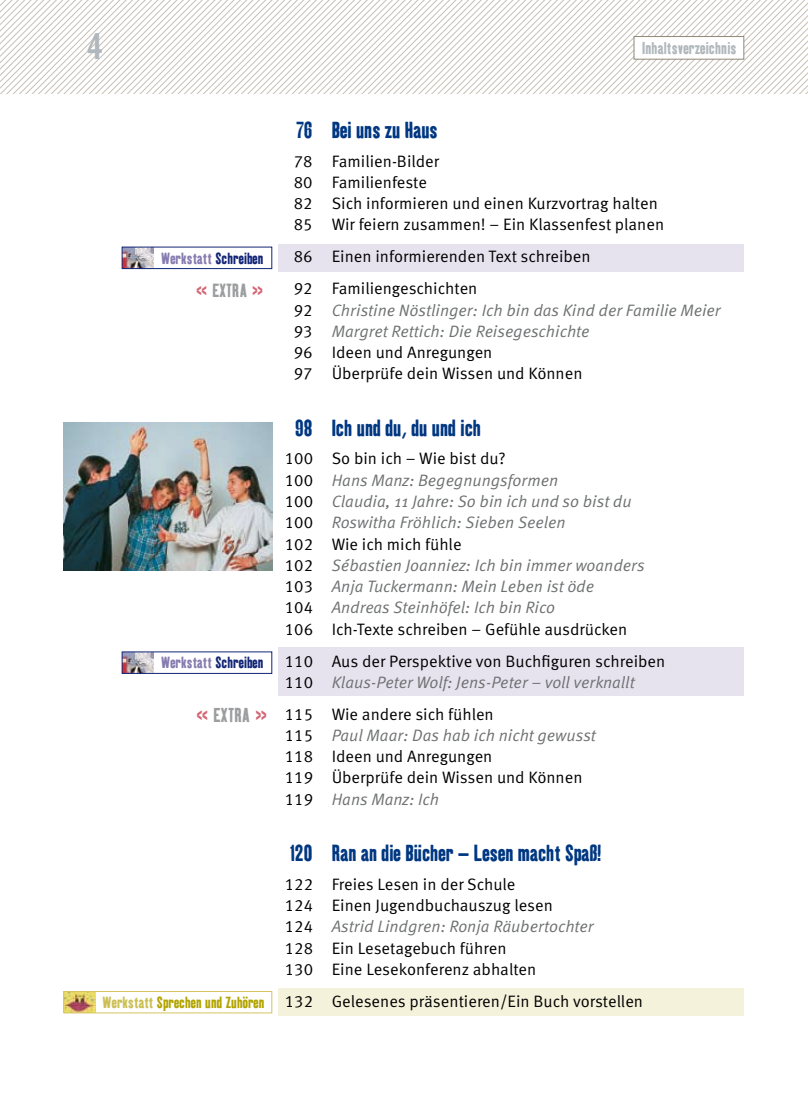
<style>
.page{position:relative;width:808px;height:1106px;background:#fff}
.page>*{position:absolute;margin:0;border:0;box-sizing:border-box;transform-origin:0 0}
.t1{font:22.5px "Kipp M No One";color:#003781}
.t2{font:19.5px "Kipp M No One";letter-spacing:.01em;color:#9b9d9e}
.t3{font:18.6px "Kipp M No One";letter-spacing:.01em;color:#9b9d9e}
.t4{font:16.5px/21.3px "Meta Pro";color:#000}
.t5{font:italic 16.5px/21.3px "Meta Pro";color:#6e7071}
.t6{font:16.5px "Kipp M No One";letter-spacing:.01em;color:#b1b8bd}
.t7{font:15.6px "Kipp M No One";letter-spacing:.01em;color:#867cb0}
.s1{font-style:normal;color:#000}
.s2{font-style:italic;color:#6e7071}
.s3{font-family:"Kipp M No One";font-size:15.6px;color:#cbbf53}
.s4{font-family:"Kipp M No One";font-size:15.6px;color:#b2a400}
.s5{color:#122576}
.s6{font-size:22.8px;color:#d56675}
.s7{font-size:24px;color:#d56675}
</style>
<div class="page">
<svg style="left:0;top:0;width:807px;height:94px"></svg>
<div style="left:634px;top:37px;width:110px;height:22px;background:#fff"></div>
<div style="left:634px;top:36px;width:110px;height:24px;border:1px solid #928878"></div>
<svg style="left:807px;top:2px;width:1px;height:91px"></svg>
<div style="left:279px;top:988px;width:465px;height:27px;background:#f5f2db"></div>
<div style="left:279px;top:647px;width:465px;height:49px;background:#e6e3ef"></div>
<div style="left:279px;top:244px;width:465px;height:27px;background:#e6e3ef"></div>
<img style="left:65px;top:993px;width:31px;height:18px">
<div style="left:63px;top:991px;width:209px;height:22px;border:1px solid #d8c261"></div>
<img style="left:124px;top:249px;width:30px;height:18px">
<div style="left:122px;top:247px;width:150px;height:22px;border:1px solid #122576"></div>
<img style="left:124px;top:653px;width:30px;height:18px">
<img style="left:64px;top:423px;width:208px;height:148px">
<p class="t6" style="left:642px;top:38px;width:96px">Inhaltsverzeichnis</p>
<h1 class="t1" style="left:297px;top:116px;width:143px">76 Bei uns zu Haus</h1>
<p class="t4" style="left:294px;top:151px;width:372px">78 Familien-Bilder<br>80 Familienfeste<br>82 Sich informieren und einen Kurzvortrag halten 85 Wir feiern zusammen! – Ein Klassenfest planen</p>
<p class="t4" style="left:294px;top:241px;width:298px;line-height:32px">86 Einen informierenden Text schreiben<br>92 Familiengeschichten</p>
<p class="t5" style="left:294px;top:300px;width:429px"><span class="s1">92</span> Christine Nöstlinger: Ich bin das Kind der Familie Meier <span class="s1">93</span> Margret Rettich: Die Reisegeschichte<br><span class="s1">96 Ideen und Anregungen<br>97 Überprüfe dein Wissen und Können</span></p>
<h1 class="t1" style="left:295px;top:414px;width:187px">98 Ich und du, du und ich</h1>
<p class="t5" style="left:285px;top:448px;width:361px"><span class="s1">100 So bin ich – Wie bist du?<br>100</span> Hans Manz: Begegnungsformen<br><span class="s1">100</span> Claudia, 11 Jahre: So bin ich und so bist du <span class="s1">100</span> Roswitha Fröhlich: Sieben Seelen<br><span class="s1">102 Wie ich mich fühle<br>102</span> Sébastien Joanniez: Ich bin immer woanders <span class="s1">103</span> Anja Tuckermann: Mein Leben ist öde<br><span class="s1">104</span> Andreas Steinhöfel: Ich bin Rico<br><span class="s1">106 Ich-Texte schreiben – Gefühle ausdrücken</span></p>
<p class="t4" style="left:285px;top:650px;width:382px">110 Aus der Perspektive von Buchfiguren schreiben<br>110 <span class="s2">Klaus-Peter Wolf: Jens-Peter – voll verknallt</span></p>
<p class="t4" style="left:285px;top:704px;width:313px">115 Wie andere sich fühlen<br>115 <span class="s2">Paul Maar: Das hab ich nicht gewusst<br></span>118 Ideen und Anregungen<br>119 Überprüfe dein Wissen und Können<br>119 <span class="s2">Hans Manz: Ich</span></p>
<h1 class="t1" style="left:290px;top:839px;width:313px">120 Ran an die Bücher – Lesen macht Spaß!</h1>
<p class="t4" style="left:285px;top:874px;width:311px">122 Freies Lesen in der Schule<br>124 Einen Jugendbuchauszug lesen<br>124 <span class="s2">Astrid Lindgren: Ronja Räubertochter </span>128 Ein Lesetagebuch führen<br>130 Eine Lesekonferenz abhalten</p>
<p class="t4" style="left:102px;top:991px;width:542px"><span class="s3">Werkstatt</span> <span class="s4">Sprechen und Zuhören</span> 132 Gelesenes präsentieren/Ein Buch vorstellen</p>
<p class="t7" style="left:161px;top:248px;width:104px">Werkstatt <span class="s5">Schreiben</span></p>
<p class="t3" style="left:196px;top:278px;width:68px"><span class="s6">«</span> EXTRA <span class="s6">»</span></p>
<p class="t7" style="left:161px;top:653px;width:104px">Werkstatt <span class="s5">Schreiben</span></p>
<p class="t2" style="left:197px;top:703px;width:72px"><span class="s7">«</span> EXTRA <span class="s7">»</span></p>
</div>
